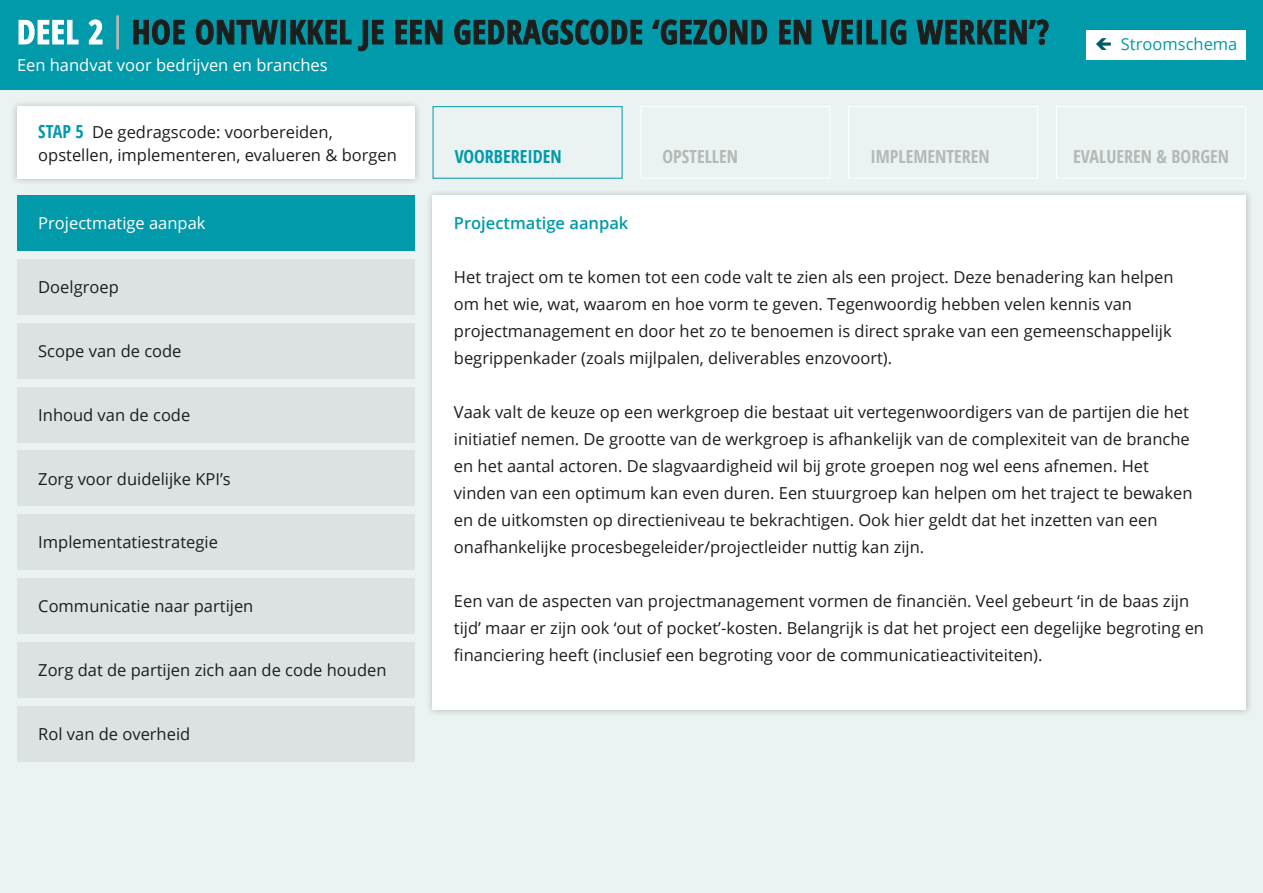
<style>
.page{position:relative;width:1263px;height:893px;background:#ebf2f2}
.page>*{position:absolute;margin:0;border:0;box-sizing:border-box;transform-origin:0 0}
.t1{font:700 condensed 33px "Open Sans";letter-spacing:.02em;color:#1d1d1b}
.t2{font:700 condensed 18px "Open Sans";color:#b4b8b7}
.t3{font:700 condensed 18px "Open Sans";color:#009aaa}
.t4{font:16.5px/27px "Open Sans";color:#1d1d1b}
.t5{font:16.5px "Open Sans";color:#fff}
.t6{font:600 16.5px "Open Sans";color:#009aaa}
.t7{font:16.5px "Open Sans";color:#009aaa}
.s1{color:#fff}
.s2{font-weight:300;color:#b4b8b7}
.s3{font-weight:700;font-stretch:condensed;font-size:18px;color:#009aaa}
</style>
<div class="page">
<div style="left:0;top:0;width:1263px;height:89px;background:#009aaa"></div>
<svg style="left:18px;top:19px;width:61px;height:26px"></svg>
<svg style="left:88px;top:19px;width:15px;height:26px"></svg>
<div style="left:116px;top:15px;width:3px;height:34px;border:1px solid #b4b8b7"></div>
<svg style="left:133px;top:19px;width:52px;height:26px"></svg>
<svg style="left:195px;top:19px;width:83px;height:26px"></svg>
<div style="left:281px;top:20px;width:5px;height:24px;border:1px solid #1d1d1b"></div>
<svg style="left:290px;top:19px;width:62px;height:26px"></svg>
<svg style="left:358px;top:19px;width:26px;height:33px"></svg>
<svg style="left:395px;top:19px;width:48px;height:26px"></svg>
<svg style="left:454px;top:19px;width:189px;height:26px"></svg>
<svg style="left:652px;top:19px;width:116px;height:26px"></svg>
<svg style="left:779px;top:19px;width:33px;height:26px"></svg>
<svg style="left:821px;top:19px;width:32px;height:26px"></svg>
<div style="left:857px;top:20px;width:5px;height:24px;border:1px solid #1d1d1b"></div>
<svg style="left:866px;top:19px;width:12px;height:26px"></svg>
<div style="left:881px;top:20px;width:5px;height:24px;border:1px solid #1d1d1b"></div>
<svg style="left:890px;top:19px;width:17px;height:26px"></svg>
<svg style="left:916px;top:19px;width:133px;height:26px"></svg>
<div style="left:433px;top:106px;width:189px;height:73px;border:1px solid #009aaa"></div>
<div style="left:640px;top:106px;width:190px;height:73px;border:1px solid #fff"></div>
<div style="left:848px;top:106px;width:190px;height:73px;border:1px solid #fff"></div>
<div style="left:1056px;top:106px;width:190px;height:73px;border:1px solid #fff"></div>
<div style="left:425px;top:188px;width:828px;height:529px;background:#1d1d1b;opacity:.25"></div>
<div style="left:433px;top:196px;width:813px;height:514px;background:#fff"></div>
<div style="left:17px;top:196px;width:398px;height:55px;background:#009aaa"></div>
<div style="left:17px;top:259px;width:398px;height:56px;background:#dce2e3"></div>
<div style="left:17px;top:323px;width:398px;height:55px;background:#dce2e3"></div>
<div style="left:17px;top:387px;width:398px;height:55px;background:#dce2e3"></div>
<div style="left:17px;top:451px;width:398px;height:55px;background:#dce2e3"></div>
<div style="left:17px;top:514px;width:398px;height:56px;background:#dce2e3"></div>
<div style="left:17px;top:578px;width:398px;height:56px;background:#dce2e3"></div>
<div style="left:17px;top:642px;width:398px;height:55px;background:#dce2e3"></div>
<div style="left:17px;top:706px;width:398px;height:55px;background:#dce2e3"></div>
<div style="left:10px;top:99px;width:412px;height:87px;background:#1d1d1b;opacity:.25"></div>
<div style="left:17px;top:106px;width:398px;height:73px;background:#fff"></div>
<div style="left:1086px;top:30px;width:160px;height:30px;background:#fff"></div>
<h1 class="t1" style="left:17px;top:9px;width:1033px"><span class="s1">DEEL 2</span> <span class="s2">|</span> HOE ONTWIKKEL JE EEN GEDRAGSCODE ‘GEZOND EN VEILIG WERKEN’?</h1>
<p class="t5" style="left:17px;top:53px;width:312px">Een handvat voor bedrijven en branches</p>
<p class="t7" style="left:1121px;top:33px;width:118px">Stroomschema</p>
<p class="t4" style="left:38px;top:120px;width:360px;line-height:22.5px"><span class="s3">STAP 5</span> De gedragscode: voorbereiden, opstellen, implementeren, evalueren &amp; borgen</p>
<p class="t5" style="left:38px;top:212px;width:169px">Projectmatige aanpak</p>
<p class="t4" style="left:38px;top:273px;width:82px">Doelgroep</p>
<p class="t4" style="left:38px;top:337px;width:145px">Scope van de code</p>
<p class="t4" style="left:38px;top:401px;width:154px">Inhoud van de code</p>
<p class="t4" style="left:38px;top:465px;width:194px">Zorg voor duidelijke KPI’s</p>
<p class="t4" style="left:38px;top:529px;width:181px">Implementatiestrategie</p>
<p class="t4" style="left:38px;top:592px;width:217px">Communicatie naar partijen</p>
<p class="t4" style="left:38px;top:656px;width:350px">Zorg dat de partijen zich aan de code houden</p>
<p class="t4" style="left:38px;top:720px;width:154px">Rol van de overheid</p>
<p class="t3" style="left:455px;top:144px;width:109px">VOORBEREIDEN</p>
<p class="t2" style="left:662px;top:144px;width:77px">OPSTELLEN</p>
<p class="t2" style="left:870px;top:144px;width:121px">IMPLEMENTEREN</p>
<p class="t2" style="left:1073px;top:144px;width:157px">EVALUEREN &amp; BORGEN</p>
<p class="t6" style="left:454px;top:212px;width:176px">Projectmatige aanpak</p>
<p class="t4" style="left:454px;top:264px;width:721px">Het traject om te komen tot een code valt te zien als een project. Deze benadering kan helpen om het wie, wat, waarom en hoe vorm te geven. Tegenwoordig hebben velen kennis van projectmanagement en door het zo te benoemen is direct sprake van een gemeenschappelijk begrippenkader (zoals mijlpalen, deliverables enzovoort).</p>
<p class="t4" style="left:454px;top:399px;width:740px">Vaak valt de keuze op een werkgroep die bestaat uit vertegenwoordigers van de partijen die het initiatief nemen. De grootte van de werkgroep is afhankelijk van de complexiteit van de branche en het aantal actoren. De slagvaardigheid wil bij grote groepen nog wel eens afnemen. Het vinden van een optimum kan even duren. Een stuurgroep kan helpen om het traject te bewaken en de uitkomsten op directieniveau te bekrachtigen. Ook hier geldt dat het inzetten van een onafhankelijke procesbegeleider/projectleider nuttig kan zijn.</p>
<p class="t4" style="left:454px;top:588px;width:752px">Een van de aspecten van projectmanagement vormen de financiën. Veel gebeurt ‘in de baas zijn tijd’ maar er zijn ook ‘out of pocket’-kosten. Belangrijk is dat het project een degelijke begroting en financiering heeft (inclusief een begroting voor de communicatieactiviteiten).</p>
</div>
